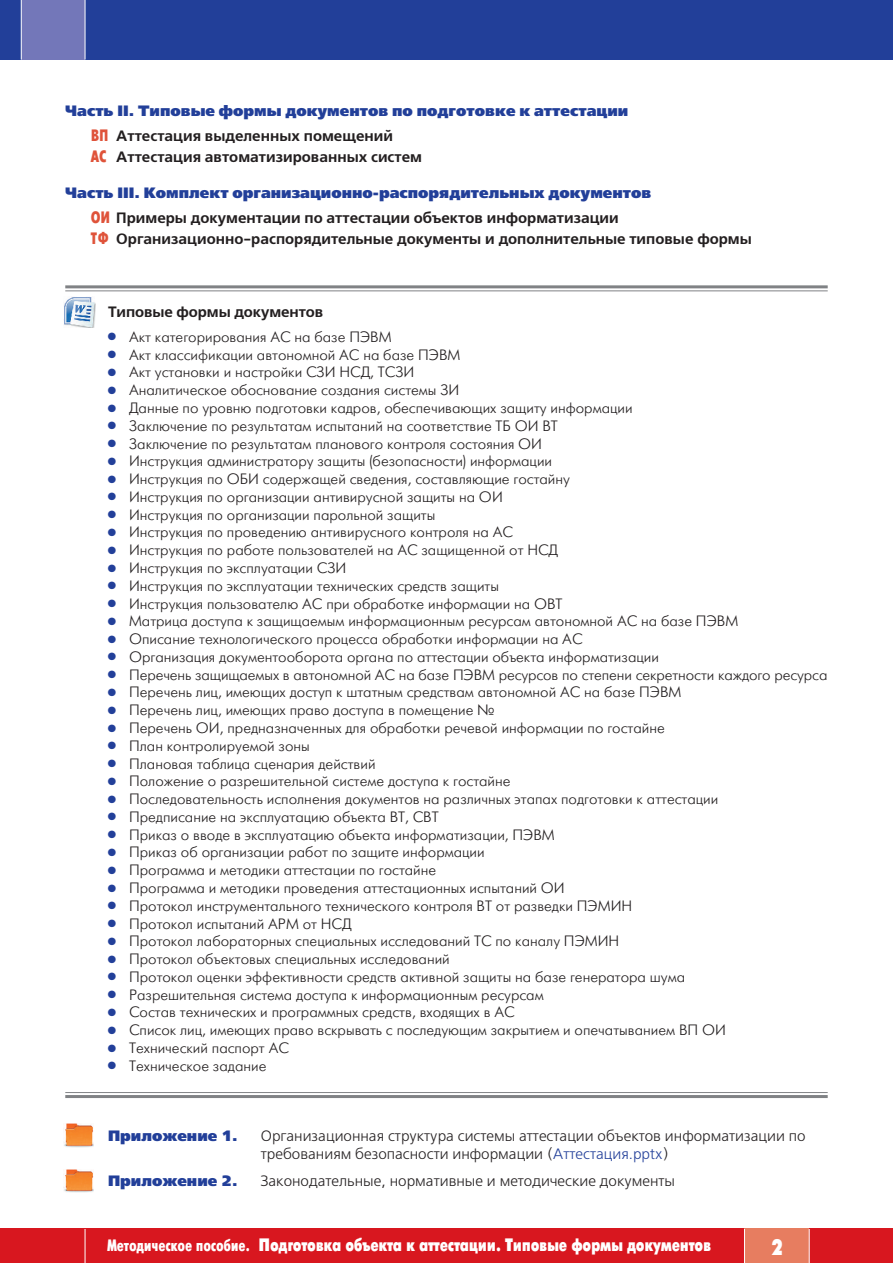
<style>
.page{position:relative;width:893px;height:1263px;background:#fff}
.page>*{position:absolute;margin:0;border:0;box-sizing:border-box;transform-origin:0 0}
.t1{font:700 22.5px "Futuris X Cond C";color:#fff}
.t2{font:700 18px "Futuris X Cond C";letter-spacing:-.015em;color:#fff}
.t3{font:15px "Futuris Light C";color:#231f20}
.t4{font:700 15px/20.7px "Free Set C";color:#231f20}
.t5{font:15px/18px "Free Set C";color:#231f20}
.t6{font:15px "Free Set Black C";color:#223f99}
.s1{font-family:"Futuris X Cond C";font-weight:400;font-size:16.5px;color:#df533a}
.s2{color:#223f99}
.s3{font-weight:400;font-size:16.5px}
</style>
<div class="page">
<hr style="left:65px;top:285px;width:763px;height:3px;background:#808285">
<hr style="left:65px;top:290px;width:763px;height:1px;background:#808285">
<hr style="left:65px;top:1092px;width:763px;height:1px;background:#808285">
<hr style="left:65px;top:1095px;width:763px;height:3px;background:#808285">
<div style="left:0;top:0;width:893px;height:60px;background:#223f99"></div>
<div style="left:22px;top:0;width:63px;height:60px;background:#7377b9"></div>
<div style="left:0;top:1229px;width:893px;height:34px;background:#d8171f"></div>
<div style="left:744px;top:1229px;width:65px;height:34px;background:#e77d60"></div>
<hr style="left:21px;top:0;width:1px;height:60px;background:#fff">
<hr style="left:85px;top:0;width:1px;height:60px;background:#fff">
<hr style="left:744px;top:1229px;width:1px;height:34px;background:#fff">
<hr style="left:809px;top:1229px;width:1px;height:34px;background:#fff">
<hr style="left:85px;top:1229px;width:1px;height:34px;background:#fff">
<div style="left:64px;top:1123px;width:29px;height:26px;background:#f4f6f6"></div>
<img style="left:64px;top:1124px;width:29px;height:23px">
<img style="left:64px;top:1169px;width:29px;height:24px">
<img style="left:64px;top:297px;width:31px;height:30px">
<p class="t6" style="left:65px;top:102px;width:565px">Часть II. Типовые формы документов по подготовке к аттестации</p>
<p class="t4" style="left:91px;top:125px;width:333px"><span class="s1">ВП</span> Аттестация выделенных помещений<br><span class="s1">АС</span> Аттестация автоматизированных систем</p>
<p class="t6" style="left:65px;top:184px;width:587px">Часть III. Комплект организационно-распорядительных документов</p>
<p class="t4" style="left:91px;top:207px;width:663px"><span class="s1">ОИ</span> Примеры документации по аттестации объектов информатизации<br><span class="s1">ТФ</span> Организационно-распорядительные документы и дополнительные типовые формы</p>
<p class="t4" style="left:108px;top:301px;width:217px">Типовые формы документов</p>
<p class="t3" style="left:108px;top:328px;width:285px"><span class="s2">●</span> Акт категорирования АС на базе ПЭВМ</p>
<p class="t3" style="left:108px;top:346px;width:354px"><span class="s2">●</span> Акт классификации автономной АС на базе ПЭВМ</p>
<p class="t3" style="left:108px;top:363px;width:308px"><span class="s2">●</span> Акт установки и настройки СЗИ НСД, ТСЗИ</p>
<p class="t3" style="left:108px;top:381px;width:353px"><span class="s2">●</span> Аналитическое обоснование создания системы ЗИ</p>
<p class="t3" style="left:108px;top:399px;width:526px"><span class="s2">●</span> Данные по уровню подготовки кадров, обеспечивающих защиту информации</p>
<p class="t3" style="left:108px;top:417px;width:452px"><span class="s2">●</span> Заключение по результатам испытаний на соответствие ТБ ОИ ВТ</p>
<p class="t3" style="left:108px;top:435px;width:436px"><span class="s2">●</span> Заключение по результатам планового контроля состояния ОИ</p>
<p class="t3" style="left:108px;top:452px;width:446px"><span class="s2">●</span> Инструкция администратору защиты (безопасности) информации</p>
<p class="t3" style="left:108px;top:470px;width:464px"><span class="s2">●</span> Инструкция по ОБИ содержащей сведения, составляющие гостайну</p>
<p class="t3" style="left:108px;top:488px;width:396px"><span class="s2">●</span> Инструкция по организации антивирусной защиты на ОИ</p>
<p class="t3" style="left:108px;top:506px;width:329px"><span class="s2">●</span> Инструкция по организации парольной защиты</p>
<p class="t3" style="left:108px;top:523px;width:407px"><span class="s2">●</span> Инструкция по проведению антивирусного контроля на АС</p>
<p class="t3" style="left:108px;top:541px;width:452px"><span class="s2">●</span> Инструкция по работе пользователей на АС защищенной от НСД</p>
<p class="t3" style="left:108px;top:559px;width:240px"><span class="s2">●</span> Инструкция по эксплуатации СЗИ</p>
<p class="t3" style="left:108px;top:577px;width:393px"><span class="s2">●</span> Инструкция по эксплуатации технических средств защиты</p>
<p class="t3" style="left:108px;top:595px;width:456px"><span class="s2">●</span> Инструкция пользователю АС при обработке информации на ОВТ</p>
<p class="t3" style="left:108px;top:612px;width:632px"><span class="s2">●</span> Матрица доступа к защищаемым информационным ресурсам автономной АС на базе ПЭВМ</p>
<p class="t3" style="left:108px;top:630px;width:476px"><span class="s2">●</span> Описание технологического процесса обработки информации на АС</p>
<p class="t3" style="left:108px;top:648px;width:553px"><span class="s2">●</span> Организация документооборота органа по аттестации объекта информатизации</p>
<p class="t3" style="left:108px;top:666px;width:721px"><span class="s2">●</span> Перечень защищаемых в автономной АС на базе ПЭВМ ресурсов по степени секретности каждого ресурса</p>
<p class="t3" style="left:108px;top:683px;width:575px"><span class="s2">●</span> Перечень лиц, имеющих доступ к штатным средствам автономной АС на базе ПЭВМ</p>
<p class="t3" style="left:108px;top:701px;width:388px"><span class="s2">●</span> Перечень лиц, имеющих право доступа в помещение №</p>
<p class="t3" style="left:108px;top:719px;width:558px"><span class="s2">●</span> Перечень ОИ, предназначенных для обработки речевой информации по гостайне</p>
<p class="t3" style="left:108px;top:737px;width:204px"><span class="s2">●</span> План контролируемой зоны</p>
<p class="t3" style="left:108px;top:755px;width:269px"><span class="s2">●</span> Плановая таблица сценария действий</p>
<p class="t3" style="left:108px;top:772px;width:404px"><span class="s2">●</span> Положение о разрешительной системе доступа к гостайне</p>
<p class="t3" style="left:108px;top:790px;width:612px"><span class="s2">●</span> Последовательность исполнения документов на различных этапах подготовки к аттестации</p>
<p class="t3" style="left:108px;top:808px;width:332px"><span class="s2">●</span> Предписание на эксплуатацию объекта ВТ, СВТ</p>
<p class="t3" style="left:108px;top:826px;width:448px"><span class="s2">●</span> Приказ о вводе в эксплуатацию объекта информатизации, ПЭВМ</p>
<p class="t3" style="left:108px;top:843px;width:378px"><span class="s2">●</span> Приказ об организации работ по защите информации</p>
<p class="t3" style="left:108px;top:861px;width:330px"><span class="s2">●</span> Программа и методики аттестации по гостайне</p>
<p class="t3" style="left:108px;top:879px;width:458px"><span class="s2">●</span> Программа и методики проведения аттестационных испытаний ОИ</p>
<p class="t3" style="left:108px;top:897px;width:526px"><span class="s2">●</span> Протокол инструментального технического контроля ВТ от разведки ПЭМИН</p>
<p class="t3" style="left:108px;top:914px;width:245px"><span class="s2">●</span> Протокол испытаний АРМ от НСД</p>
<p class="t3" style="left:108px;top:932px;width:513px"><span class="s2">●</span> Протокол лабораторных специальных исследований ТС по каналу ПЭМИН</p>
<p class="t3" style="left:108px;top:950px;width:343px"><span class="s2">●</span> Протокол объектовых специальных исследований</p>
<p class="t3" style="left:108px;top:968px;width:579px"><span class="s2">●</span> Протокол оценки эффективности средств активной защиты на базе генератора шума</p>
<p class="t3" style="left:108px;top:986px;width:437px"><span class="s2">●</span> Разрешительная система доступа к информационным ресурсам</p>
<p class="t3" style="left:108px;top:1003px;width:408px"><span class="s2">●</span> Состав технических и программных средств, входящих в АС</p>
<p class="t3" style="left:108px;top:1021px;width:620px"><span class="s2">●</span> Список лиц, имеющих право вскрывать с последующим закрытием и опечатыванием ВП ОИ</p>
<p class="t3" style="left:108px;top:1039px;width:183px"><span class="s2">●</span> Технический паспорт АС</p>
<p class="t3" style="left:108px;top:1057px;width:160px"><span class="s2">●</span> Техническое задание</p>
<p class="t6" style="left:108px;top:1127px;width:131px">Приложение 1.</p>
<p class="t5" style="left:261px;top:1127px;width:546px">Организационная структура системы аттестации объектов информатизации по требованиям безопасности информации (<span class="s2">Аттестация.pptx</span>)</p>
<p class="t6" style="left:108px;top:1171px;width:131px">Приложение 2.</p>
<p class="t5" style="left:261px;top:1171px;width:416px">Законодательные, нормативные и методические документы</p>
<p class="t2" style="left:107px;top:1234px;width:605px"><span class="s3">Методическое пособие.</span> Подготовка объекта к аттестации. Типовые формы документов</p>
<h1 class="t1" style="left:772px;top:1234px;width:13px">2</h1>
</div>
